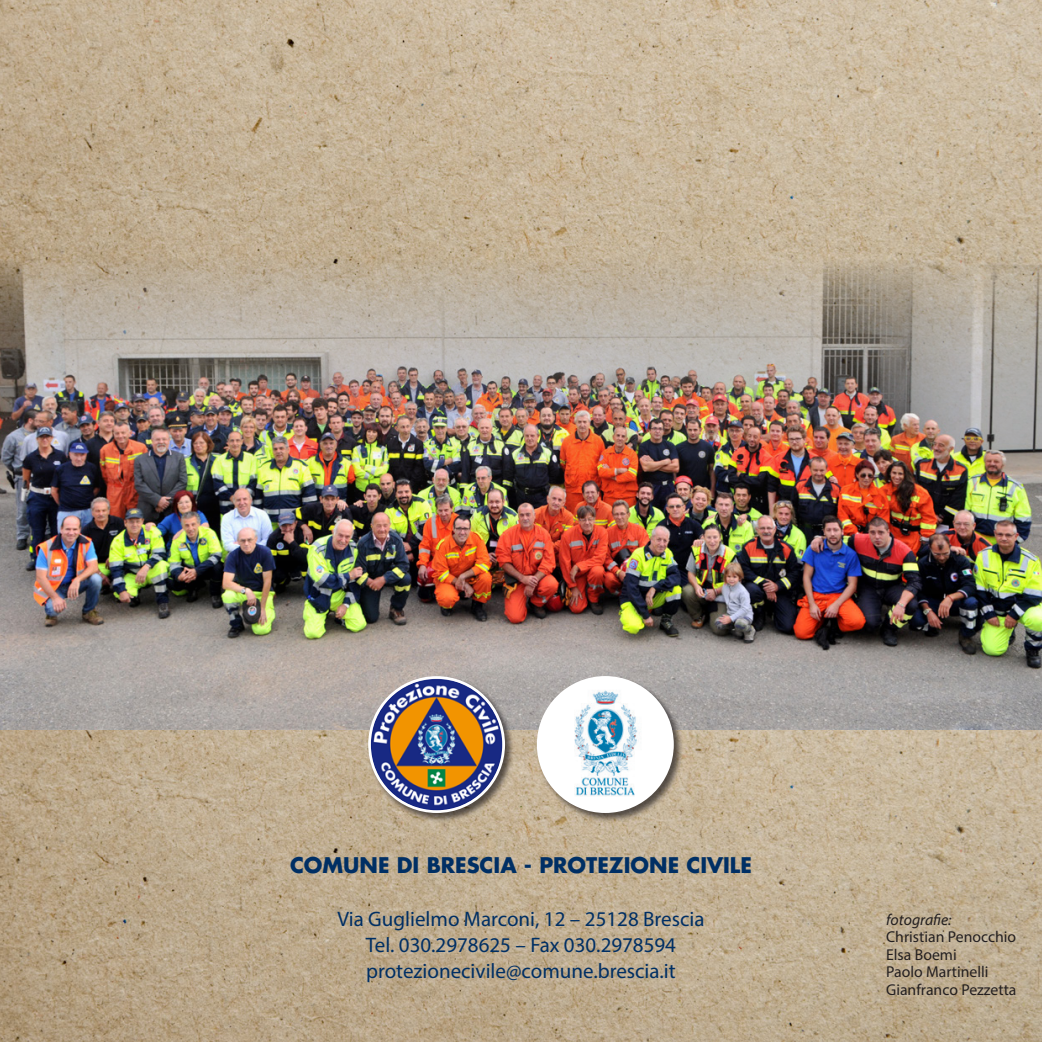
<style>
.page{position:relative;width:1042px;height:1042px;background:#fff}
.page>*{position:absolute;margin:0;border:0;box-sizing:border-box;transform-origin:0 0}
.t1{font:21px/26.2px "Myriad Pro";color:#002f64;text-align:center}
.t2{font:700 21px "Futura Std";color:#002f64}
.t3{font:15.75px/17.5px "Myriad Pro";color:#231f20}
.t4{font:italic 15.75px "Myriad Pro";color:#231f20}
</style>
<div class="page">
<img style="left:0;top:0;width:1042px;height:259px">
<img style="left:0;top:730px;width:1042px;height:312px">
<img style="left:0;top:259px;width:1042px;height:471px">
<div style="left:367px;top:675px;width:148px;height:148px;background:#231f20;opacity:.7"></div>
<img style="left:369px;top:677px;width:135px;height:134px;border-radius:67px">
<div style="left:368px;top:676px;width:137px;height:137px;border:3px solid #fff;border-radius:50%"></div>
<div style="left:535px;top:675px;width:148px;height:147px;background:#231f20;opacity:.7"></div>
<div style="left:539px;top:678px;width:133px;height:133px;background:#fff;border-radius:50%"></div>
<img style="left:556px;top:683px;width:99px;height:114px">
<div style="left:537px;top:676px;width:137px;height:137px;border:4px solid #fff;border-radius:50%"></div>
<p class="t2" style="left:290px;top:851px;width:463px">COMUNE DI BRESCIA - PROTEZIONE CIVILE</p>
<p class="t1" style="left:337px;top:905px;width:369px">Via Guglielmo Marconi, 12 – 25128 Brescia<br>Tel. 030.2978625 – Fax 030.2978594 protezionecivile@comune.brescia.it</p>
<p class="t4" style="left:886px;top:910px;width:67px">fotografie:</p>
<p class="t3" style="left:886px;top:928px;width:132px">Christian Penocchio<br>Elsa Boemi<br>Paolo Martinelli<br>Gianfranco Pezzetta</p>
</div>
